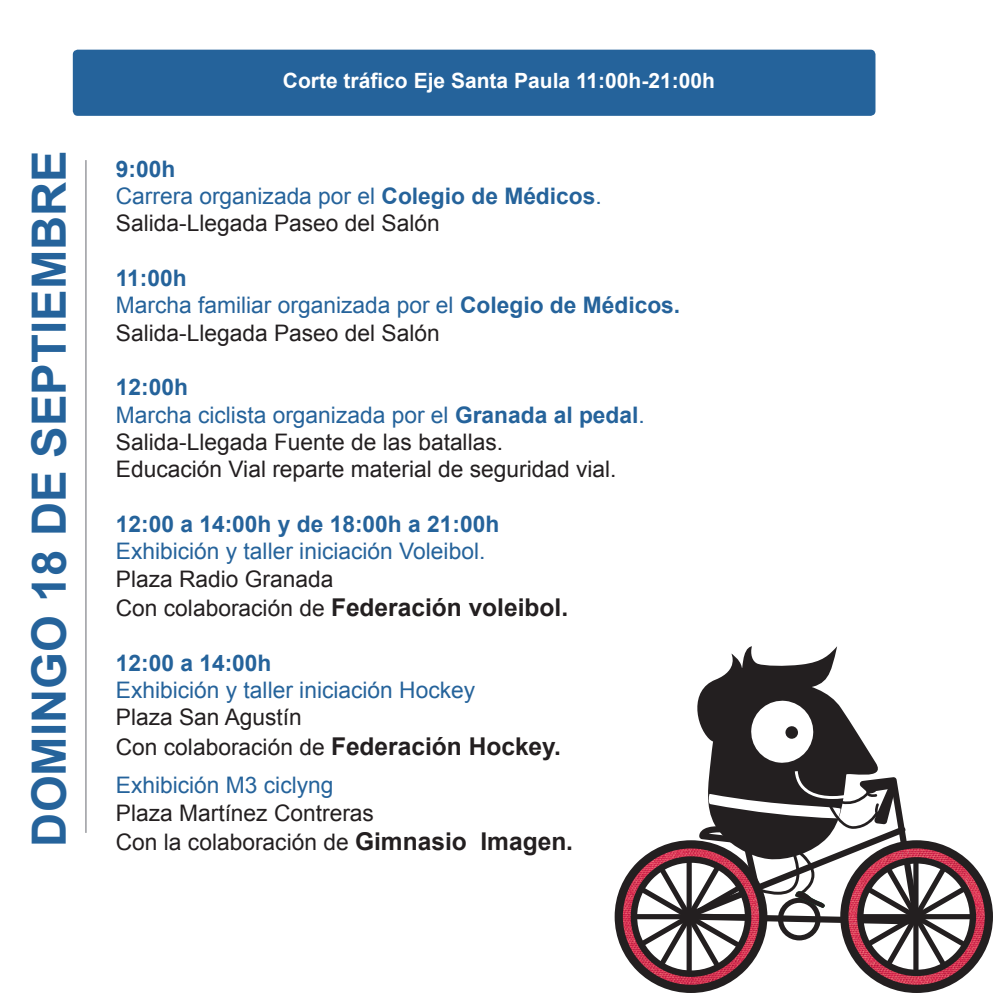
<style>
.page{position:relative;width:993px;height:993px;background:#fff}
.page>*{position:absolute;margin:0;border:0;box-sizing:border-box;transform-origin:0 0}
.t1{font:700 47.25px "Arial";color:#25639b}
.t2{font:700 24.5px "Arial";color:#231f20}
.t3{font:22.75px "Arial";color:#231f20}
.t4{font:22.75px "Arial";color:#25639b}
.t5{font:700 22.75px "Arial";color:#25639b}
.t6{font:700 21px "Arial";color:#fff}
.s1{font-weight:700}
.s2{font-weight:400;font-size:22.75px}
.s3{font-weight:700;font-size:24.5px}
</style>
<div class="page">
<div style="left:73px;top:50px;width:802px;height:66px;background:#25639b;border-radius:5px"></div>
<hr style="left:85px;top:160px;width:2px;height:672px;background:#a8a9ad">
<svg style="left:614px;top:646px;width:378px;height:346px"></svg>
<p class="t6" style="left:283px;top:67px;width:433px">Corte tráfico Eje Santa Paula 11:00h-21:00h</p>
<p class="t1" style="left:18px;top:846px;width:697px;rotate:-90deg">DOMINGO 18 DE SEPTIEMBRE</p>
<p class="t5" style="left:116px;top:153px;width:61px">9:00h</p>
<p class="t4" style="left:116px;top:181px;width:487px">Carrera organizada por el <span class="s1">Colegio de Médicos</span>.</p>
<p class="t3" style="left:116px;top:208px;width:325px">Salida-Llegada Paseo del Salón</p>
<p class="t5" style="left:116px;top:263px;width:72px">11:00h</p>
<p class="t4" style="left:116px;top:290px;width:565px">Marcha familiar organizada por el <span class="s1">Colegio de Médicos.</span></p>
<p class="t3" style="left:116px;top:317px;width:325px">Salida-Llegada Paseo del Salón</p>
<p class="t5" style="left:116px;top:372px;width:74px">12:00h</p>
<p class="t4" style="left:116px;top:399px;width:530px">Marcha ciclista organizada por el <span class="s1">Granada al pedal</span>.</p>
<p class="t3" style="left:116px;top:427px;width:388px">Salida-Llegada Fuente de las batallas.</p>
<p class="t3" style="left:116px;top:454px;width:502px">Educación Vial reparte material de seguridad vial.</p>
<p class="t5" style="left:116px;top:508px;width:385px">12:00 a 14:00h y de 18:00h a 21:00h</p>
<p class="t4" style="left:116px;top:536px;width:371px">Exhibición y taller iniciación Voleibol.</p>
<p class="t3" style="left:116px;top:563px;width:219px">Plaza Radio Granada</p>
<p class="t2" style="left:116px;top:590px;width:453px"><span class="s2">Con colaboración de</span> Federación voleibol.</p>
<p class="t5" style="left:116px;top:647px;width:157px">12:00 a 14:00h</p>
<p class="t4" style="left:116px;top:674px;width:361px">Exhibición y taller iniciación Hockey</p>
<p class="t3" style="left:116px;top:702px;width:187px">Plaza San Agustín</p>
<p class="t3" style="left:116px;top:731px;width:446px">Con colaboración de <span class="s3">Federación Hockey.</span></p>
<p class="t4" style="left:116px;top:770px;width:219px">Exhibición M3 ciclyng</p>
<p class="t3" style="left:116px;top:797px;width:259px">Plaza Martínez Contreras</p>
<p class="t3" style="left:116px;top:826px;width:458px">Con la colaboración de <span class="s3">Gimnasio Imagen.</span></p>
</div>
